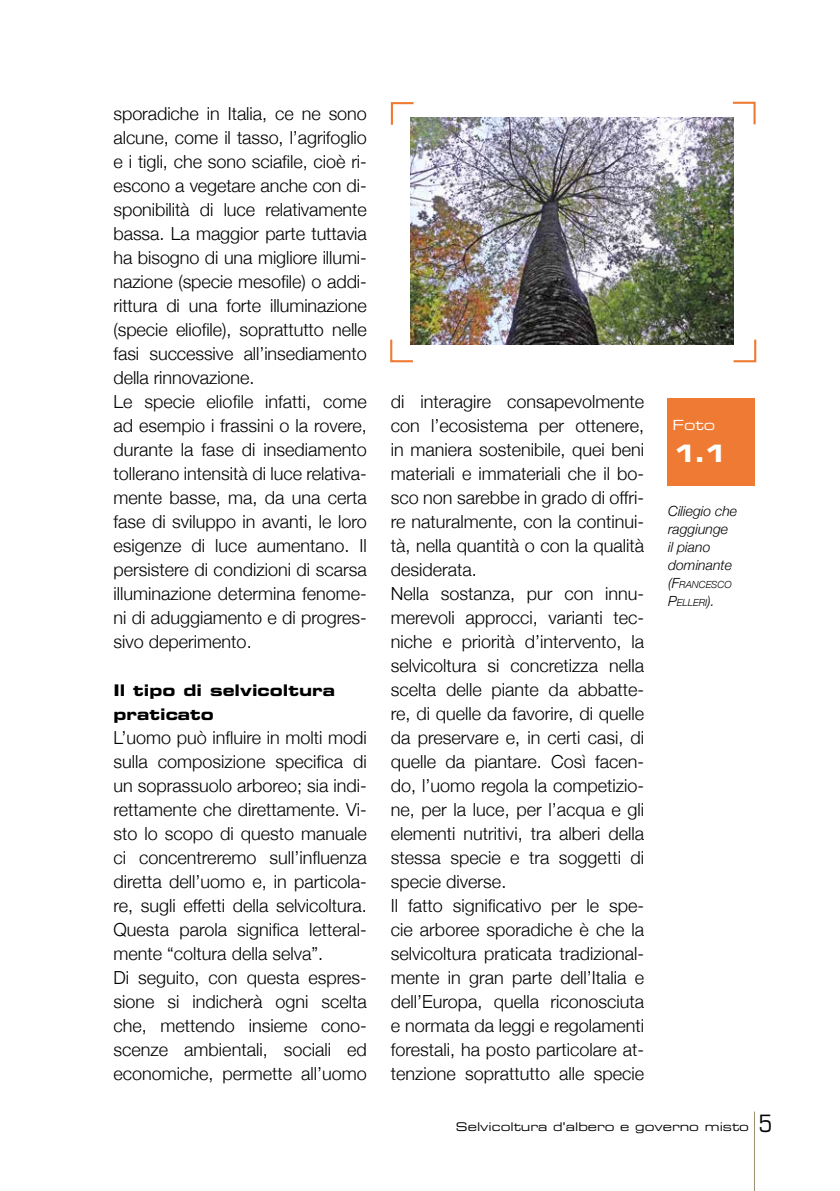
<style>
.page{position:relative;width:840px;height:1191px;background:#fff}
.page>*{position:absolute;margin:0;border:0;box-sizing:border-box;transform-origin:0 0}
.t1{font:24px "Eurostile LT Std Bold Ex 2";color:#fff}
.t2{font:300 18px/24px "Helvetica Neue";color:#000}
.t3{font:16px/24px "Eurostile LT Std Bold Ex 2";color:#000}
.t4{font:italic 300 14px/18px "Helvetica Neue";color:#000}
.t5{font:14px "Eurostile LT Std Ex 2";color:#fff}
.t6{font:12px "Eurostile LT Std Ex 2";color:#000}
.t7{font:italic 300 9.8px/18px "Helvetica Neue";color:#000}
.s1{font-size:14px}
.s2{font-family:"Eurostile LT Std";font-stretch:condensed;font-size:24px}
</style>
<div class="page">
<hr style="left:753px;top:1111px;width:1px;height:80px;background:#9e8e70">
<div style="left:666px;top:398px;width:88px;height:88px;background:#ef7a33"></div>
<img style="left:410px;top:118px;width:323px;height:227px">
<svg style="left:390px;top:102px;width:24px;height:24px"></svg>
<svg style="left:390px;top:338px;width:23px;height:25px"></svg>
<svg style="left:731px;top:101px;width:25px;height:24px"></svg>
<svg style="left:732px;top:338px;width:24px;height:25px"></svg>
<p class="t2" style="left:113px;top:101px;width:255px">sporadiche in Italia, ce ne sono alcune, come il tasso, l’agrifoglio e i tigli, che sono sciafile, cioè ri&shy;escono a vegetare anche con di&shy;sponibilità di luce relativamente bassa. La maggior parte tuttavia ha bisogno di una migliore illumi&shy;nazione (specie mesofile) o addi&shy;rittura di una forte illuminazione (specie eliofile), soprattutto nelle fasi successive all’insediamento della rinnovazione.<br>Le specie eliofile infatti, come ad esempio i frassini o la rovere, durante la fase di insediamento tollerano intensità di luce relativa&shy;mente basse, ma, da una certa fase di sviluppo in avanti, le loro esigenze di luce aumentano. Il persistere di condizioni di scarsa illuminazione determina fenome&shy;ni di aduggiamento e di progres&shy;sivo deperimento.</p>
<p class="t3" style="left:113px;top:678px;width:223px">Il tipo di selvicoltura praticato</p>
<p class="t2" style="left:113px;top:725px;width:255px">L’uomo può influire in molti modi sulla composizione specifica di un soprassuolo arboreo; sia indi&shy;rettamente che direttamente. Vi&shy;sto lo scopo di questo manuale ci concentreremo sull’influenza diretta dell’uomo e, in particola&shy;re, sugli effetti della selvicoltura.<br>Questa parola significa letteral&shy;mente “coltura della selva”.<br>Di seguito, con questa espres&shy;sione si indicherà ogni scelta che, mettendo insieme cono&shy;scenze ambientali, sociali ed economiche, permette all’uomo</p>
<p class="t2" style="left:390px;top:389px;width:255px">di interagire consapevolmente con l’ecosistema per ottenere, in maniera sostenibile, quei beni materiali e immateriali che il bo&shy;sco non sarebbe in grado di offri&shy;re naturalmente, con la continui&shy;tà, nella quantità o con la qualità desiderata.<br>Nella sostanza, pur con innu&shy;merevoli approcci, varianti tec&shy;niche e priorità d’intervento, la selvicoltura si concretizza nella scelta delle piante da abbatte&shy;re, di quelle da favorire, di quelle da preservare e, in certi casi, di quelle da piantare. Così facen&shy;do, l’uomo regola la competizio&shy;ne, per la luce, per l’acqua e gli elementi nutritivi, tra alberi della stessa specie e tra soggetti di specie diverse.<br>Il fatto significativo per le spe&shy;cie arboree sporadiche è che la selvicoltura praticata tradizional&shy;mente in gran parte dell’Italia e dell’Europa, quella riconosciuta e normata da leggi e regolamenti forestali, ha posto particolare at&shy;tenzione soprattutto alle specie</p>
<p class="t5" style="left:672px;top:416px;width:44px">Foto</p>
<h1 class="t1" style="left:672px;top:437px;width:56px">1.1</h1>
<p class="t4" style="left:667px;top:501px;width:70px">Ciliegio che raggiunge<br>il piano dominante</p>
<p class="t7" style="left:667px;top:575px;width:65px"><span class="s1">(</span><span class="s1">F</span>RANCESCO<br><span class="s1">P</span>ELLERI<span class="s1">).</span></p>
<p class="t6" style="left:455px;top:1118px;width:317px">Selvicoltura d’albero e governo misto <span class="s2">5</span></p>
</div>
